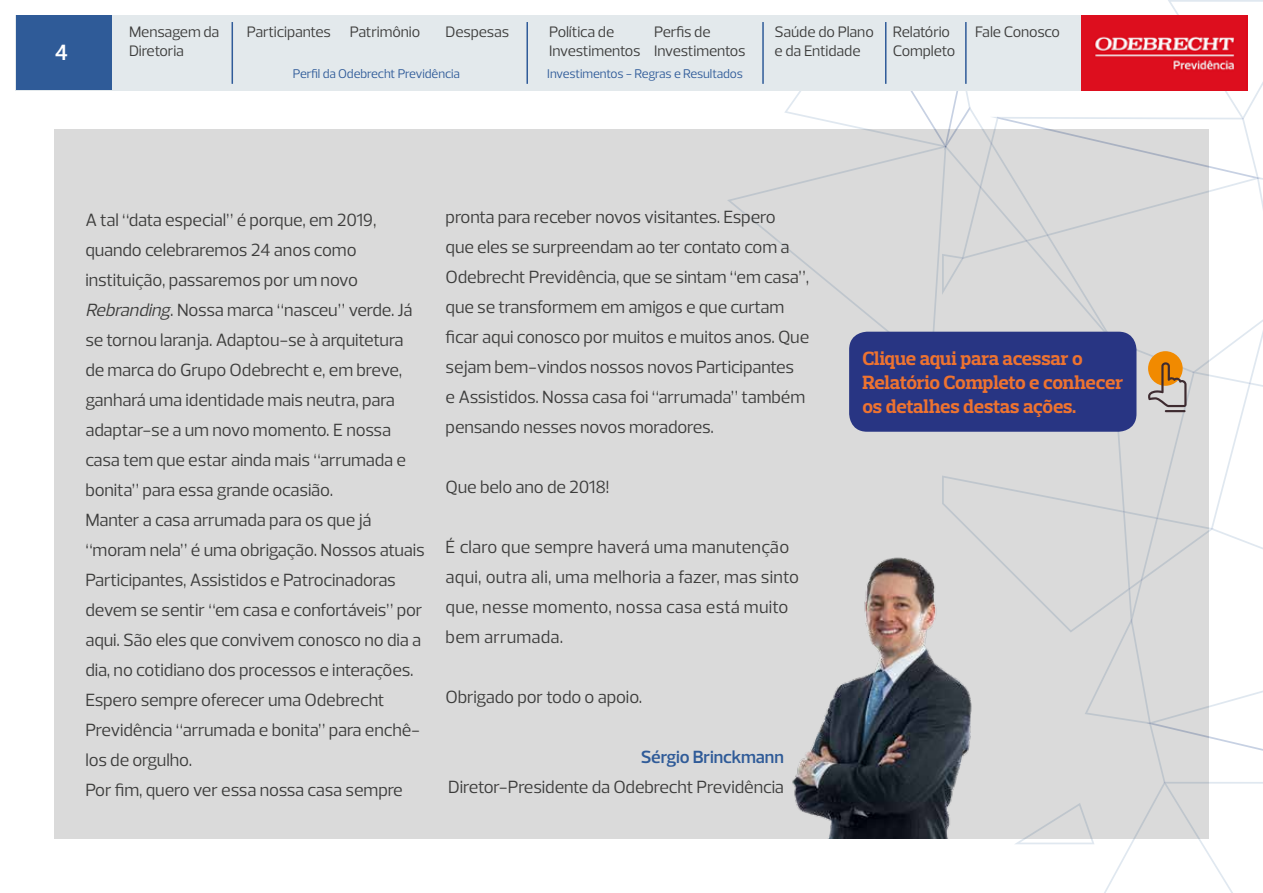
<style>
.page{position:relative;width:1263px;height:893px;background:#fff}
.page>*{position:absolute;margin:0;border:0;box-sizing:border-box;transform-origin:0 0}
.t1{font:700 22.5px "Odebrecht Sans";color:#fff}
.t2{font:19.5px/24px "Odebrecht Slab";letter-spacing:-.01em;color:#ee7330}
.t3{font:18px/30px "Odebrecht Sans";letter-spacing:-.005em;color:#3c3c3b}
.t4{font:700 18px "Odebrecht Sans";letter-spacing:-.005em;color:#2f5b98}
.t5{font:15.45px/18.5px "Odebrecht Sans";letter-spacing:-.01em;color:#3c3c3b}
.t6{font:12.9px "Odebrecht Sans";letter-spacing:-.015em;color:#2f5b99}
.s1{font-style:italic}
</style>
<div class="page">
<div style="left:15px;top:15px;width:1066px;height:76px;background:#e3e9ec"></div>
<div style="left:16px;top:16px;width:96px;height:74px;background:#2f5b98"></div>
<hr style="left:232px;top:22px;width:1px;height:62px;background:#2f5b99">
<hr style="left:526px;top:22px;width:2px;height:62px;background:#2f5b99">
<hr style="left:762px;top:22px;width:2px;height:62px;background:#2f5b99">
<div style="left:54px;top:130px;width:1155px;height:709px;background:#dadada"></div>
<svg style="left:784px;top:0;width:479px;height:893px"></svg>
<hr style="left:1165px;top:410px;width:20px;height:2px;background:#3e2b30">
<div style="left:849px;top:332px;width:287px;height:100px;background:#283583;border-radius:18px"></div>
<p class="t1" style="left:55px;top:39px;width:15px">4</p>
<p class="t5" style="left:129px;top:23px;width:92px">Mensagem da<br>Diretoria</p>
<p class="t5" style="left:247px;top:23px;width:175px">Participantes Patrimônio</p>
<p class="t5" style="left:446px;top:23px;width:65px">Despesas</p>
<p class="t5" style="left:549px;top:23px;width:93px">Política de<br>Investimentos</p>
<p class="t5" style="left:654px;top:23px;width:93px">Perfis de<br>Investimentos</p>
<p class="t5" style="left:774px;top:23px;width:101px">Saúde do Plano e da Entidade</p>
<p class="t5" style="left:893px;top:23px;width:64px">Relatório<br>Completo</p>
<p class="t5" style="left:975px;top:23px;width:86px">Fale Conosco</p>
<p class="t6" style="left:293px;top:65px;width:169px">Perfil da Odebrecht Previdência</p>
<p class="t6" style="left:547px;top:65px;width:197px">Investimentos - Regras e Resultados</p>
<p class="t3" style="left:85px;top:205px;width:341px">A tal “data especial” é porque, em 2019, quando celebraremos 24 anos como instituição, passaremos por um novo <span class="s1">Rebranding</span>. Nossa marca “nasceu” verde. Já se tornou laranja. Adaptou-se à arquitetura de marca do Grupo Odebrecht e, em breve, ganhará uma identidade mais neutra, para adaptar-se a um novo momento. E nossa casa tem que estar ainda mais “arrumada e bonita” para essa grande ocasião.<br>Manter a casa arrumada para os que já “moram nela” é uma obrigação. Nossos atuais Participantes, Assistidos e Patrocinadoras devem se sentir “em casa e confortáveis” por aqui. São eles que convivem conosco no dia a dia, no cotidiano dos processos e interações.<br>Espero sempre oferecer uma Odebrecht Previdência “arrumada e bonita” para enchê&shy;los de orgulho.<br>Por fim, quero ver essa nossa casa sempre</p>
<p class="t3" style="left:446px;top:202px;width:365px">pronta para receber novos visitantes. Espero<br>que eles se surpreendam ao ter contato com a Odebrecht Previdência, que se sintam “em casa”, que se transformem em amigos e que curtam ficar aqui conosco por muitos e muitos anos. Que sejam bem-vindos nossos novos Participantes<br>e Assistidos. Nossa casa foi “arrumada” também pensando nesses novos moradores.</p>
<p class="t3" style="left:446px;top:472px;width:165px">Que belo ano de 2018!</p>
<p class="t3" style="left:446px;top:532px;width:355px">É claro que sempre haverá uma manutenção aqui, outra ali, uma melhoria a fazer, mas sinto que, nesse momento, nossa casa está muito bem arrumada.</p>
<p class="t3" style="left:446px;top:682px;width:198px">Obrigado por todo o apoio.</p>
<p class="t4" style="left:641px;top:746px;width:145px">Sérgio Brinckmann</p>
<p class="t3" style="left:448px;top:772px;width:337px">Diretor-Presidente da Odebrecht Previdência</p>
<p class="t2" style="left:862px;top:346px;width:262px">Clique aqui para acessar o<br>Relatório Completo e conhecer os detalhes destas ações.</p>
</div>
